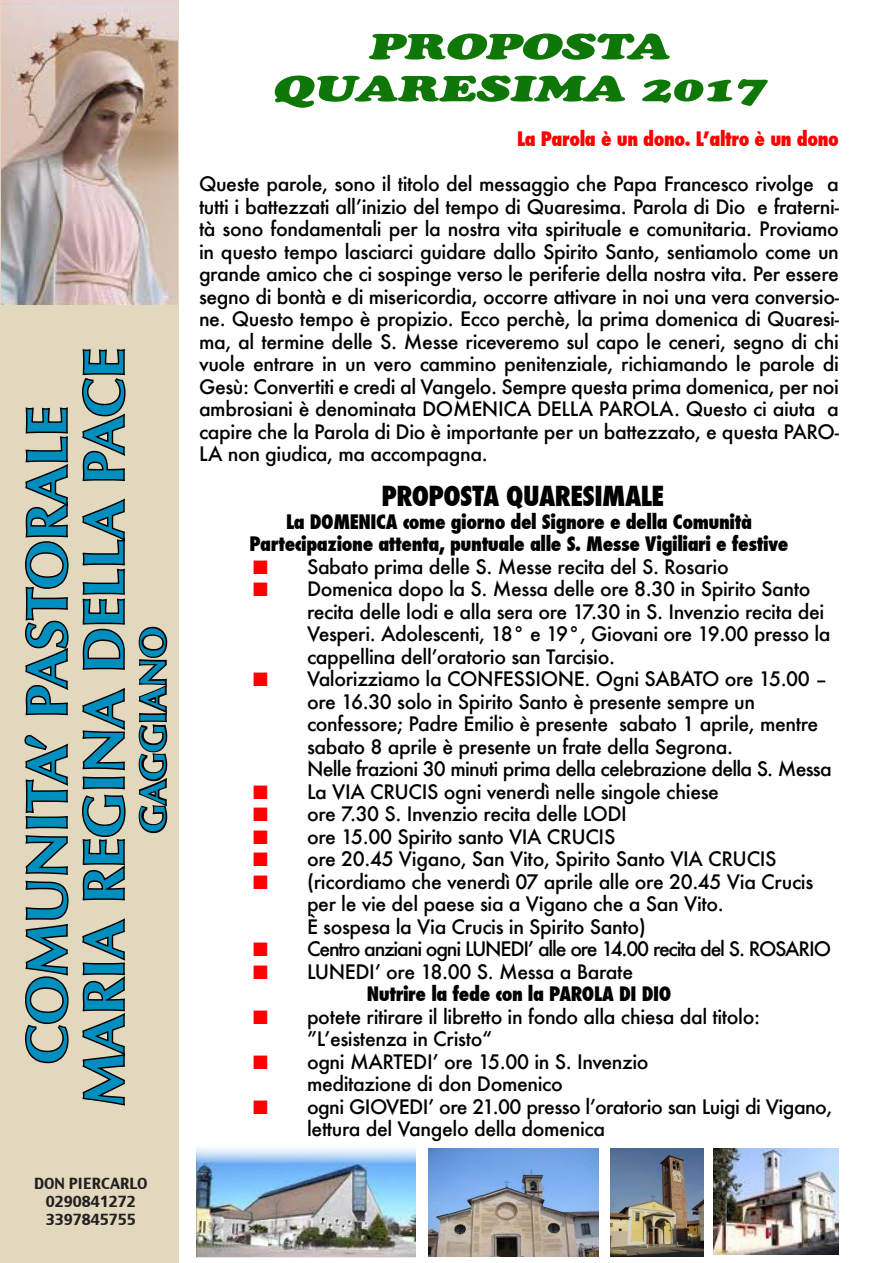
<style>
.page{position:relative;width:893px;height:1263px;background:#fff}
.page>*{position:absolute;margin:0;border:0;box-sizing:border-box;transform-origin:0 0}
.t1{font:700 57px "Optima";color:#008ebe}
.t2{font:italic 36px "Cooper Black Std";letter-spacing:-.01em;color:#0f7608;scale:1.5 1}
.t3{font:700 36px "Optima";color:#008ebe}
.t4{font:800 condensed 27px "Futura";letter-spacing:-.02em;color:#000}
.t5{font:500 19.5px/22.5px "Futura";letter-spacing:-.02em;color:#000}
.t6{font:800 condensed 19.5px "Futura";letter-spacing:-.02em;color:#000}
.t7{font:500 19.5px "Futura";letter-spacing:-.04em;color:#000}
.t8{font:500 19.5px "Futura";letter-spacing:-.06em;color:#000}
.t9{font:800 condensed 19.5px "Futura";letter-spacing:-.02em;color:#f00}
.t10{font:15px "Charcoal CY";color:#231f20}
.s1{color:#f00}
</style>
<div class="page">
<img style="left:197px;top:1148px;width:219px;height:109px">
<img style="left:713px;top:1148px;width:126px;height:106px">
<img style="left:610px;top:1148px;width:93px;height:108px">
<img style="left:428px;top:1148px;width:170px;height:108px">
<div style="left:0;top:0;width:179px;height:1263px;background:#e1d8be"></div>
<svg style="left:24px;top:734px;width:45px;height:330px"></svg>
<svg style="left:25px;top:407px;width:44px;height:309px"></svg>
<svg style="left:82px;top:918px;width:44px;height:188px"></svg>
<svg style="left:82px;top:687px;width:44px;height:214px"></svg>
<svg style="left:82px;top:498px;width:44px;height:172px"></svg>
<svg style="left:82px;top:349px;width:44px;height:133px"></svg>
<svg style="left:138px;top:626px;width:30px;height:208px"></svg>
<img style="left:1px;top:0;width:177px;height:304px">
<p class="t1" style="left:14px;top:1064px;width:658px;rotate:-90deg">COMUNITA’ PASTORALE</p>
<p class="t1" style="left:71px;top:1106px;width:759px;rotate:-90deg">MARIA REGINA DELLA PACE</p>
<p class="t3" style="left:132px;top:833px;width:208px;rotate:-90deg">GAGGIANO</p>
<p class="t10" style="left:34px;top:1174px;width:115px">DON PIERCARLO</p>
<p class="t10" style="left:46px;top:1192px;width:91px">0290841272</p>
<p class="t10" style="left:46px;top:1210px;width:91px">3397845755</p>
<p class="t2" style="left:368px;top:24px;width:202px">PROPOSTA</p>
<p class="t2" style="left:272px;top:66px;width:331px">QUARESIMA 2017</p>
<p class="t9" style="left:517px;top:126px;width:323px">La Parola è un dono. L’altro è un dono</p>
<p class="t5" style="left:199px;top:173px;width:641px;text-align:justify">Queste parole, sono il titolo del messaggio che Papa Francesco rivolge a tutti i battezzati all’inizio del tempo di Quaresima. Parola di Dio e fraterni&shy;tà sono fondamentali per la nostra vita spirituale e comunitaria. Proviamo in questo tempo lasciarci guidare dallo Spirito Santo, sentiamolo come un grande amico che ci sospinge verso le periferie della nostra vita. Per essere segno di bontà e di misericordia, occorre attivare in noi una vera conversio&shy;ne. Questo tempo è propizio. Ecco perchè, la prima domenica di Quaresi&shy;ma, al termine delle S. Messe riceveremo sul capo le ceneri, segno di chi vuole entrare in un vero cammino penitenziale, richiamando le parole di Gesù: Convertiti e credi al Vangelo. Sempre questa prima domenica, per noi ambrosiani è denominata DOMENICA DELLA PAROLA. Questo ci aiuta a capire che la Parola di Dio è importante per un battezzato, e questa PARO-LA non giudica, ma accompagna.</p>
<p class="t4" style="left:381px;top:478px;width:284px">PROPOSTA QUARESIMALE</p>
<p class="t6" style="left:286px;top:508px;width:467px">La DOMENICA come giorno del Signore e della Comunità</p>
<p class="t6" style="left:250px;top:531px;width:540px">Partecipazione attenta, puntuale alle S. Messe Vigiliari e festive</p>
<p class="t5" style="left:253px;top:555px;width:477px"><span class="s1">■</span> Sabato prima delle S. Messe recita del S. Rosario</p>
<p class="t5" style="left:307px;top:578px;width:525px;text-indent:-54px"><span class="s1">■</span> Domenica dopo la S. Messa delle ore 8.30 in Spirito Santo recita delle lodi e alla sera ore 17.30 in S. Invenzio recita dei Vesperi. Adolescenti, 18° e 19°, Giovani ore 19.00 presso la cappellina dell’oratorio san Tarcisio.</p>
<p class="t5" style="left:307px;top:668px;width:522px;text-indent:-54px"><span class="s1">■</span> Valorizziamo la CONFESSIONE. Ogni SABATO ore 15.00 – ore 16.30 solo in Spirito Santo è presente sempre un</p>
<p class="t5" style="left:307px;top:713px;width:513px">confessore; Padre Emilio è presente sabato 1 aprile, mentre sabato 8 aprile è presente un frate della Segrona.</p>
<p class="t7" style="left:307px;top:756px;width:526px">Nelle frazioni 30 minuti prima della celebrazione della S. Messa</p>
<p class="t5" style="left:253px;top:780px;width:467px"><span class="s1">■</span> La VIA CRUCIS ogni venerdì nelle singole chiese</p>
<p class="t5" style="left:253px;top:803px;width:376px"><span class="s1">■</span> ore 7.30 S. Invenzio recita delle LODI</p>
<p class="t5" style="left:253px;top:825px;width:364px"><span class="s1">■</span> ore 15.00 Spirito santo VIA CRUCIS</p>
<p class="t5" style="left:253px;top:848px;width:525px"><span class="s1">■</span> ore 20.45 Vigano, San Vito, Spirito Santo VIA CRUCIS</p>
<p class="t5" style="left:307px;top:870px;width:508px;text-indent:-54px"><span class="s1">■</span> (ricordiamo che venerdì 07 aprile alle ore 20.45 Via Crucis per le vie del paese sia a Vigano che a San Vito.</p>
<p class="t5" style="left:307px;top:915px;width:340px">È sospesa la Via Crucis in Spirito Santo)</p>
<p class="t8" style="left:253px;top:936px;width:580px"><span class="s1">■</span> Centro anziani ogni LUNEDI’ alle ore 14.00 recita del S. ROSARIO</p>
<p class="t5" style="left:253px;top:960px;width:382px"><span class="s1">■</span> LUNEDI’ ore 18.00 S. Messa a Barate</p>
<p class="t6" style="left:367px;top:981px;width:306px">Nutrire la fede con la PAROLA DI DIO</p>
<p class="t5" style="left:253px;top:1005px;width:509px"><span class="s1">■</span> potete ritirare il libretto in fondo alla chiesa dal titolo:</p>
<p class="t5" style="left:307px;top:1028px;width:187px">”L’esistenza in Cristo“</p>
<p class="t5" style="left:253px;top:1050px;width:397px"><span class="s1">■</span> ogni MARTEDI’ ore 15.00 in S. Invenzio</p>
<p class="t5" style="left:307px;top:1073px;width:257px">meditazione di don Domenico</p>
<p class="t5" style="left:307px;top:1095px;width:527px;text-indent:-54px"><span class="s1">■</span> ogni GIOVEDI’ ore 21.00 presso l’oratorio san Luigi di Vigano, lettura del Vangelo della domenica</p>
</div>
